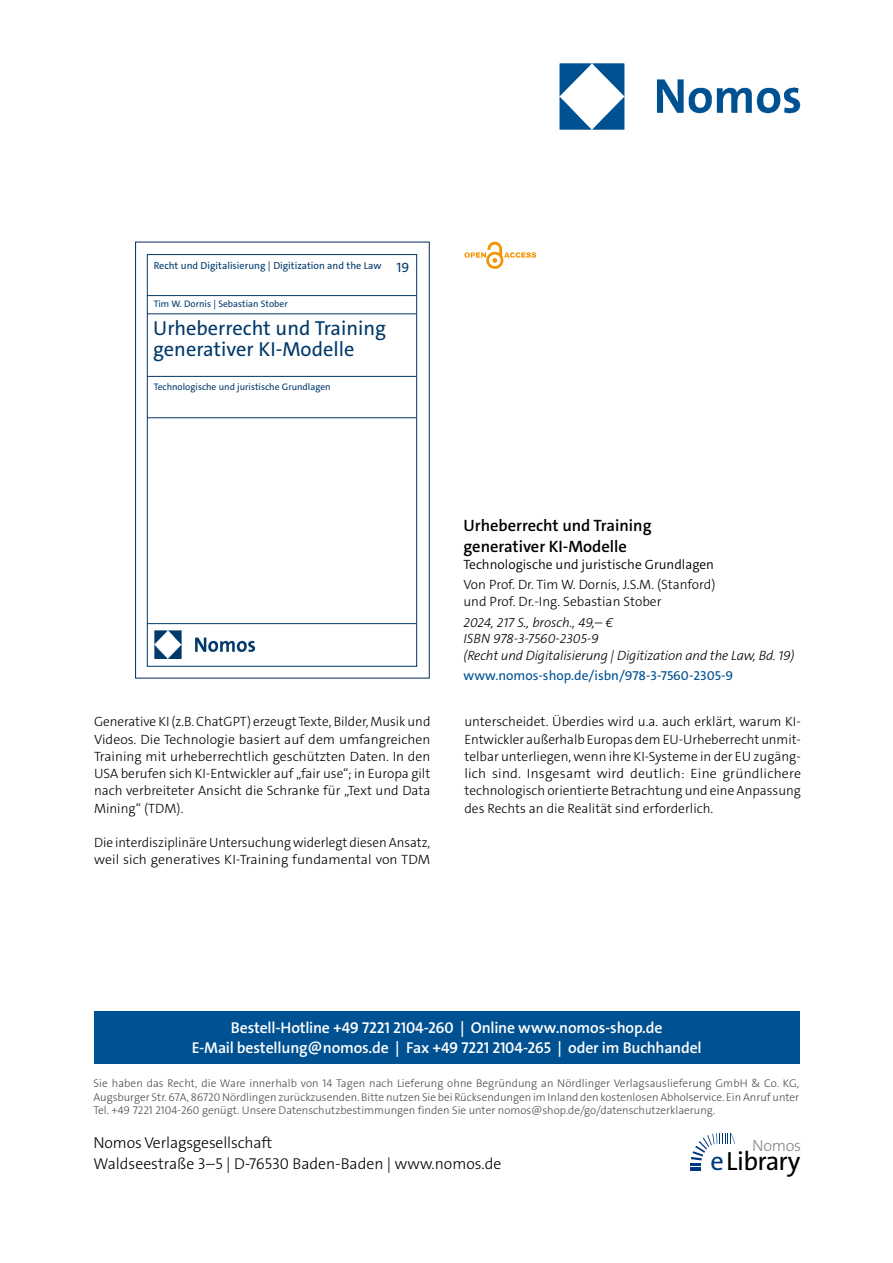
<style>
.page{position:relative;width:893px;height:1263px;background:#fff}
.page>*{position:absolute;margin:0;border:0;box-sizing:border-box;transform-origin:0 0}
.t1{font:26.4px "The Sans Os F";letter-spacing:-.03em;color:#000}
.t2{font:20.4px/21.8px "The Sans C5";color:#00396a}
.t3{font:600 16.5px/21px "The Sans C5";color:#000}
.t4{font:300 16.2px "The Sans Os F";letter-spacing:-.02em;color:#87888a}
.t5{font:600 15.75px/21px "The Sans Os F";letter-spacing:-.01em;color:#fff;text-align:center}
.t6{font:300 15.75px/21px "The Sans Os F";color:#000}
.t7{font:300 13.5px/17.2px "The Sans C5";color:#000}
.t8{font:italic 300 13.5px/16.5px "The Sans C5";letter-spacing:-.01em;color:#000}
.t9{font:13.5px "The Sans C5";color:#005192}
.t10{font:300 13.5px "The Sans C5";color:#000}
.t11{font:300 11.25px/13.5px "The Sans Os F";color:#4b4b4d;text-align:justify}
.t12{font:10.2px "The Sans C5";color:#00396a}
.t13{font:9.45px "The Sans C5";color:#00396a}
.s1{font-size:13.5px}
.s2{color:#003882}
</style>
<div class="page">
<img style="left:559px;top:63px;width:242px;height:67px">
<div style="left:94px;top:1011px;width:705px;height:52px;background:#005192"></div>
<svg style="left:690px;top:1133px;width:45px;height:38px"></svg>
<div style="left:135px;top:242px;width:295px;height:436px;border:1px solid #002957"></div>
<div style="left:147px;top:254px;width:270px;height:413px;border:1px solid #00396a"></div>
<hr style="left:147px;top:295px;width:269px;height:1px;background:#00396a">
<hr style="left:147px;top:376px;width:269px;height:1px;background:#00396a">
<hr style="left:147px;top:417px;width:269px;height:1px;background:#00396a">
<hr style="left:147px;top:623px;width:269px;height:1px;background:#00396a">
<hr style="left:147px;top:313px;width:269px;height:1px;background:#00396a">
<img style="left:155px;top:631px;width:101px;height:27px">
<svg style="left:464px;top:241px;width:72px;height:28px"></svg>
<p class="t12" style="left:154px;top:259px;width:257px">Recht und Digitalisierung | Digitization and the Law <span class="s1">19</span></p>
<p class="t13" style="left:154px;top:298px;width:136px">Tim W. Dornis | Sebastian Stober</p>
<h2 class="t2" style="left:153px;top:317px;width:234px">Urheberrecht und Training generativer KI-Modelle</h2>
<p class="t13" style="left:154px;top:380px;width:178px">Technologische und juristische Grundlagen</p>
<p class="t7" style="left:94px;top:713px;width:338px;text-align:justify">Generative KI (z.B. ChatGPT) erzeugt Texte, Bilder, Musik und Videos. Die Technologie basiert auf dem umfangreichen Training mit urheberrechtlich geschützten Daten. In den USA berufen sich KI-Entwickler auf „fair use“; in Europa gilt nach verbreiteter Ansicht die Schranke für „Text und Data Mining“ (TDM).</p>
<p class="t7" style="left:94px;top:834px;width:338px">Die interdisziplinäre Untersuchung widerlegt diesen Ansatz, weil sich generatives KI-Training fundamental von TDM</p>
<p class="t3" style="left:463px;top:515px;width:190px">Urheberrecht und Training generativer KI-Modelle</p>
<p class="t10" style="left:463px;top:555px;width:252px">Technologische und juristische Grundlagen</p>
<p class="t7" style="left:463px;top:577px;width:253px;line-height:16.5px">Von Prof. Dr. Tim W. Dornis, J.S.M. (Stanford) und Prof. Dr.-Ing. Sebastian Stober</p>
<p class="t8" style="left:463px;top:614px;width:333px">2024, 217 S., brosch., 49,– €<br>ISBN 978-3-7560-2305-9<br>(Recht und Digitalisierung | Digitization and the Law, Bd. 19)</p>
<p class="t9" style="left:463px;top:667px;width:271px">www.nomos-shop.de/isbn/978-3-7560-2305-9</p>
<p class="t7" style="left:464px;top:713px;width:338px;text-align:justify">unterscheidet. Überdies wird u.a. auch erklärt, warum KI-Entwickler außerhalb Europas dem EU-Urheberrecht unmit&shy;telbar unterliegen, wenn ihre KI-Systeme in der EU zugäng&shy;lich sind. Insgesamt wird deutlich: Eine gründlichere technologisch orientierte Betrachtung und eine Anpassung des Rechts an die Realität sind erforderlich.</p>
<p class="t5" style="left:192px;top:1017px;width:511px">Bestell-Hotline +49 7221 2104-260 | Online www.nomos-shop.de<br>E-Mail bestellung@nomos.de | Fax +49 7221 2104-265 | oder im Buchhandel</p>
<p class="t11" style="left:94px;top:1077px;width:707px">Sie haben das Recht, die Ware innerhalb von 14 Tagen nach Lieferung ohne Begründung an Nördlinger Verlagsauslieferung GmbH &amp; Co. KG, Augsburger Str. 67A, 86720 Nördlingen zurückzusenden. Bitte nutzen Sie bei Rücksendungen im Inland den kostenlosen Abholservice. Ein Anruf unter Tel. +49 7221 2104-260 genügt. Unsere Datenschutzbestimmungen finden Sie unter nomos@shop.de/go/datenschutzerklaerung.</p>
<p class="t6" style="left:94px;top:1133px;width:409px">Nomos Verlagsgesellschaft<br>Waldseestraße 3–5 | D-76530 Baden-Baden | www.nomos.de</p>
<p class="t4" style="left:752px;top:1135px;width:51px">Nomos</p>
<h1 class="t1" style="left:710px;top:1151px;width:91px"><span class="s2">e</span>Library</h1>
</div>
